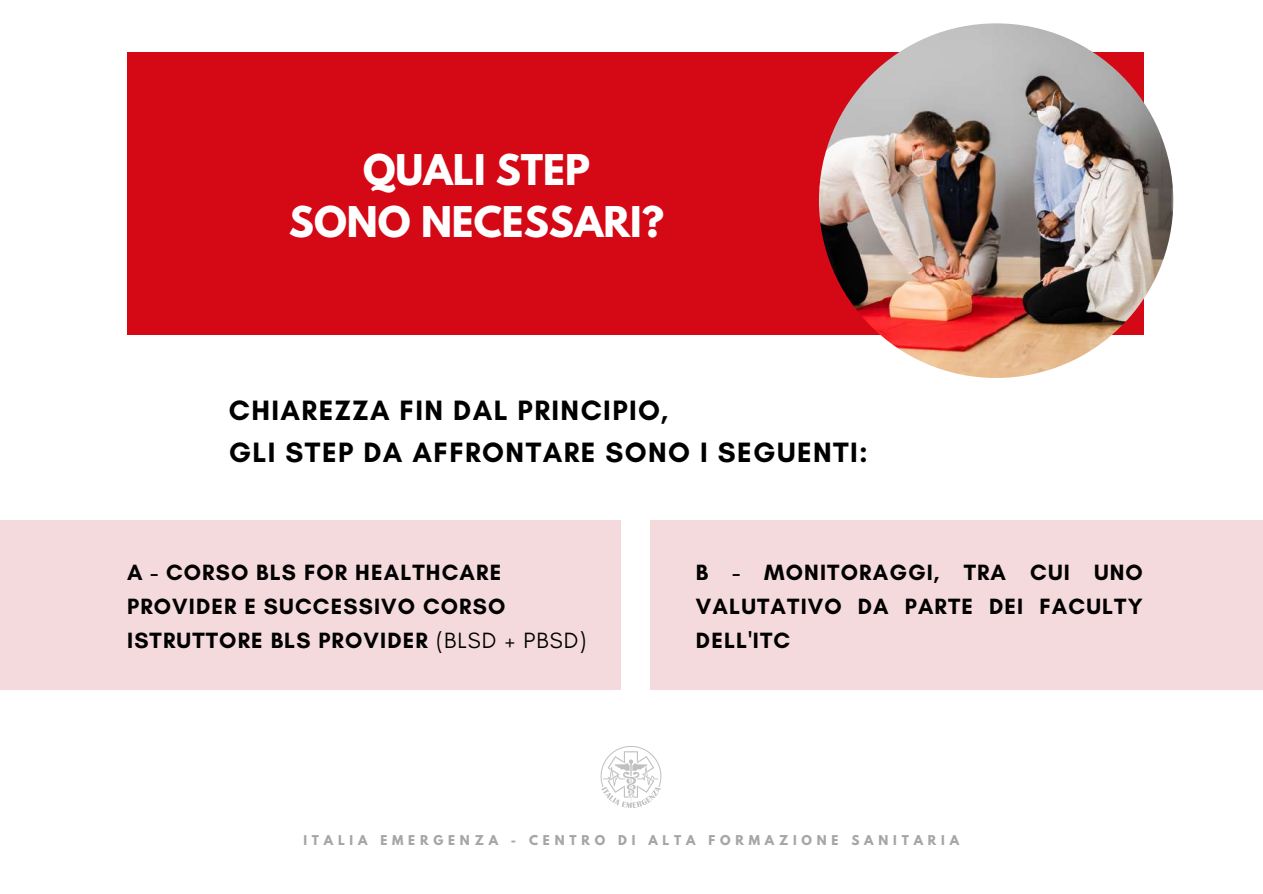
<style>
.page{position:relative;width:1263px;height:894px;background:#fff}
.page>*{position:absolute;margin:0;border:0;box-sizing:border-box;transform-origin:0 0}
.t1{font:700 37.5px/51.8px "League Spartan";color:#fff;text-align:center}
.t2{font:700 28.5px/41.5px "Glacial Indifference";letter-spacing:.05em;color:#000}
.t3{font:700 22.5px/33.8px "Glacial Indifference";letter-spacing:.05em;color:#000}
.t4{font:700 12px "League Spartan";letter-spacing:.4em;color:#a6a6a6}
.s1{font-weight:400}
</style>
<div class="page">
<div style="left:127px;top:52px;width:1017px;height:283px;background:#d50816"></div>
<img style="left:819px;top:23px;width:354px;height:355px;border-radius:50%">
<div style="left:0;top:519px;width:620px;height:170px;background:#f5dadd"></div>
<div style="left:651px;top:519px;width:612px;height:170px;background:#f5dadd"></div>
<img style="left:600px;top:746px;width:62px;height:62px">
<h1 class="t1" style="left:289px;top:149px;width:377px">QUALI STEP<br>SONO NECESSARI?</h1>
<p class="t2" style="left:229px;top:389px;width:641px">CHIAREZZA FIN DAL PRINCIPIO,<br>GLI STEP DA AFFRONTARE SONO I SEGUENTI:</p>
<p class="t3" style="left:127px;top:555px;width:461px">A - CORSO BLS FOR HEALTHCARE<br>PROVIDER E SUCCESSIVO CORSO<br>ISTRUTTORE BLS PROVIDER <span class="s1">(BLSD + PBSD)</span></p>
<p class="t3" style="left:696px;top:555px;width:448px;text-align:justify">B - MONITORAGGI, TRA CUI UNO VALUTATIVO DA PARTE DEI FACULTY DELL'ITC</p>
<p class="t4" style="left:303px;top:833px;width:657px">ITALIA EMERGENZA - CENTRO DI ALTA FORMAZIONE SANITARIA</p>
</div>
